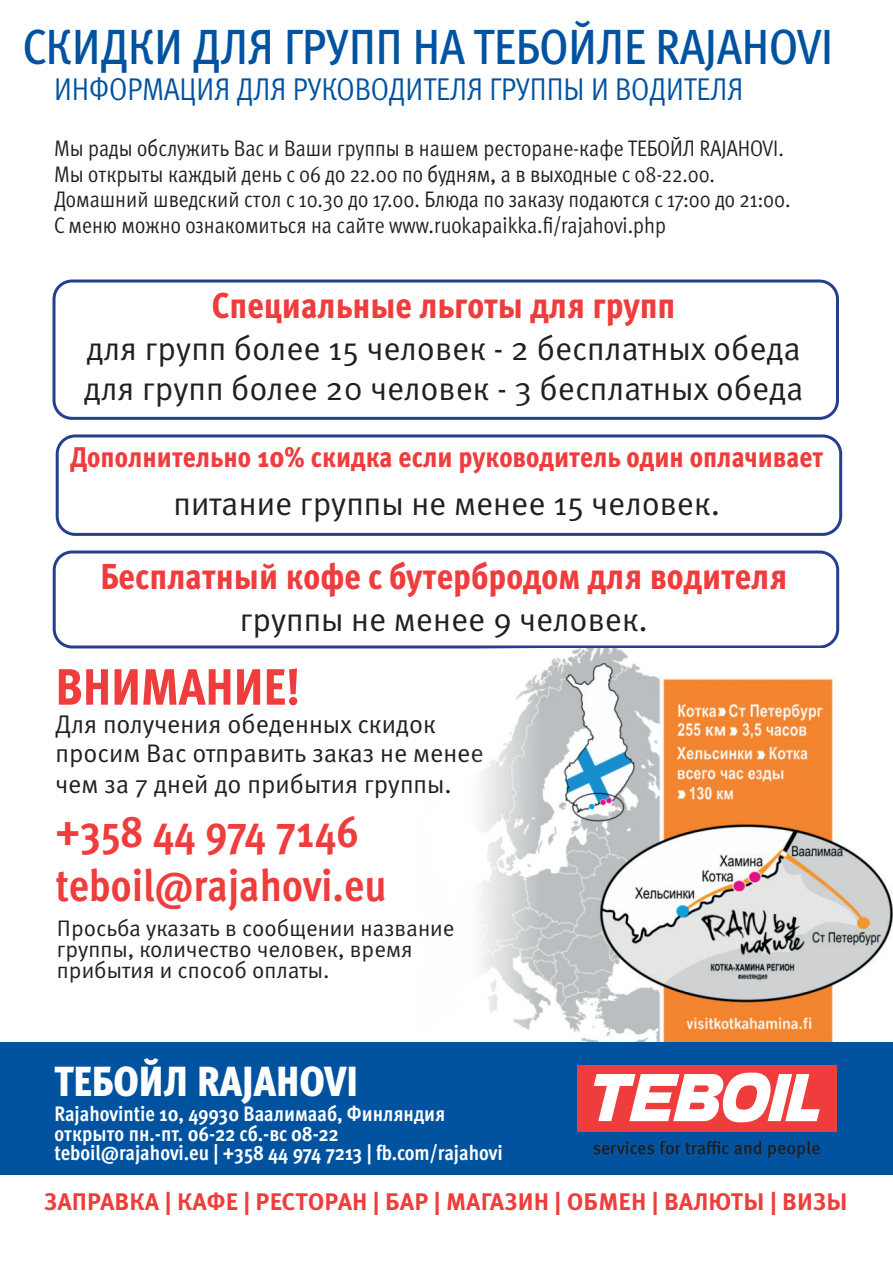
<style>
.page{position:relative;width:893px;height:1263px;background:#fff}
.page>*{position:absolute;margin:0;border:0;box-sizing:border-box;transform-origin:0 0}
.t1{font:800 condensed 51px "Meta Pro";color:#ee3d3c}
.t2{font:500 condensed 49.5px "Meta Pro";color:#0153a0}
.t3{font:700 condensed 45px/54px "Meta Pro";color:#ee3d3c}
.t4{font:900 condensed 42px "Meta Pro";color:#fff}
.t5{font:800 condensed 36px "Meta Pro";color:#ee3d3c}
.t6{font:33px/39.6px "Meta Pro Norm";color:#231f20}
.t7{font:31.5px "Meta Pro Cond Norm";color:#0153a0}
.t8{font:800 condensed 28.5px "Meta Pro";color:#ee3d3c}
.t9{font:25.5px/28.5px "Meta Pro Norm";color:#231f20}
.t10{font:700 24px "Meta Correspondence Pro";color:#ee3d3c}
.t11{font:22.5px/25.5px "Meta Pro Cond Norm";color:#231f20}
.t12{font:22.5px/21px "Meta Pro Norm";color:#231f20}
.t13{font:700 condensed 21px/19.5px "Meta Pro";color:#fff}
</style>
<div class="page">
<div style="left:0;top:1042px;width:893px;height:132px;background:#0153a0"></div>
<svg style="left:593px;top:1141px;width:61px;height:13px"></svg>
<svg style="left:660px;top:1141px;width:101px;height:13px"></svg>
<svg style="left:768px;top:1141px;width:52px;height:17px"></svg>
<div style="left:577px;top:1065px;width:260px;height:67px;background:#ee3d3c"></div>
<svg style="left:594px;top:1072px;width:226px;height:50px"></svg>
<div style="left:56px;top:434px;width:786px;height:102px;border:3px solid #253f8e;border-radius:18px"></div>
<div style="left:52px;top:279px;width:787px;height:141px;border:3px solid #253f8e;border-radius:18px"></div>
<div style="left:53px;top:550px;width:786px;height:98px;border:3px solid #253f8e;border-radius:18px"></div>
<img style="left:420px;top:648px;width:473px;height:394px">
<h2 class="t2" style="left:23px;top:9px;width:812px">СКИДКИ ДЛЯ ГРУПП НА ТЕБОЙЛЕ RAJAHOVI</h2>
<h3 class="t7" style="left:54px;top:66px;width:691px">ИНФОРМАЦИЯ ДЛЯ РУКОВОДИТЕЛЯ ГРУППЫ И ВОДИТЕЛЯ</h3>
<p class="t11" style="left:54px;top:134px;width:738px">Мы рады обслужить Вас и Ваши группы в нашем ресторане-кафе ТЕБОЙЛ RAJAHOVI.<br>Мы открыты каждый день с 06 до 22.00 по будням, а в выходные с 08-22.00.<br>Домашний шведский стол с 10.30 до 17.00. Блюда по заказу подаются с 17:00 до 21:00.<br>С меню можно ознакомиться на сайте www.ruokapaikka.fi/rajahovi.php</p>
<h3 class="t5" style="left:212px;top:278px;width:465px">Специальные льготы для групп</h3>
<h3 class="t6" style="left:84px;top:327px;width:721px">для групп более 15 человек - 2 бесплатных обеда для групп более 20 человек - 3 бесплатных обеда</h3>
<p class="t8" style="left:70px;top:436px;width:755px">Дополнительно 10% скидка если руководитель один оплачивает</p>
<h3 class="t6" style="left:174px;top:482px;width:548px">питание группы не менее 15 человек.</h3>
<h3 class="t5" style="left:100px;top:549px;width:688px">Бесплатный кофе с бутербродом для водителя</h3>
<h3 class="t6" style="left:240px;top:598px;width:410px">группы не менее 9 человек.</h3>
<h1 class="t1" style="left:56px;top:648px;width:246px">ВНИМАНИЕ!</h1>
<p class="t9" style="left:56px;top:708px;width:430px">Для получения обеденных скидок просим Вас отправить заказ не менее</p>
<p class="t9" style="left:56px;top:768px;width:398px">чем за 7 дней до прибытия группы.</p>
<h3 class="t3" style="left:56px;top:802px;width:333px">+358 44 974 7146 teboil@rajahovi.eu</h3>
<p class="t12" style="left:57px;top:916px;width:399px">Просьба указать в сообщении название группы, количество человек, время прибытия и способ оплаты.</p>
<h3 class="t4" style="left:55px;top:1048px;width:305px">ТЕБОЙЛ RAJAHOVI</h3>
<p class="t13" style="left:55px;top:1103px;width:450px">Rajahovintie 10, 49930 Ваалимааб, Финляндия открыто пн.-пт. 06-22 сб.-вс 08-22<br>teboil@rajahovi.eu | +358 44 974 7213 | fb.com/rajahovi</p>
<p class="t10" style="left:44px;top:1183px;width:805px">ЗАПРАВКА | КАФЕ | РЕСТОРАН | БАР | МАГАЗИН | ОБМЕН | ВАЛЮТЫ | ВИЗЫ</p>
</div>
